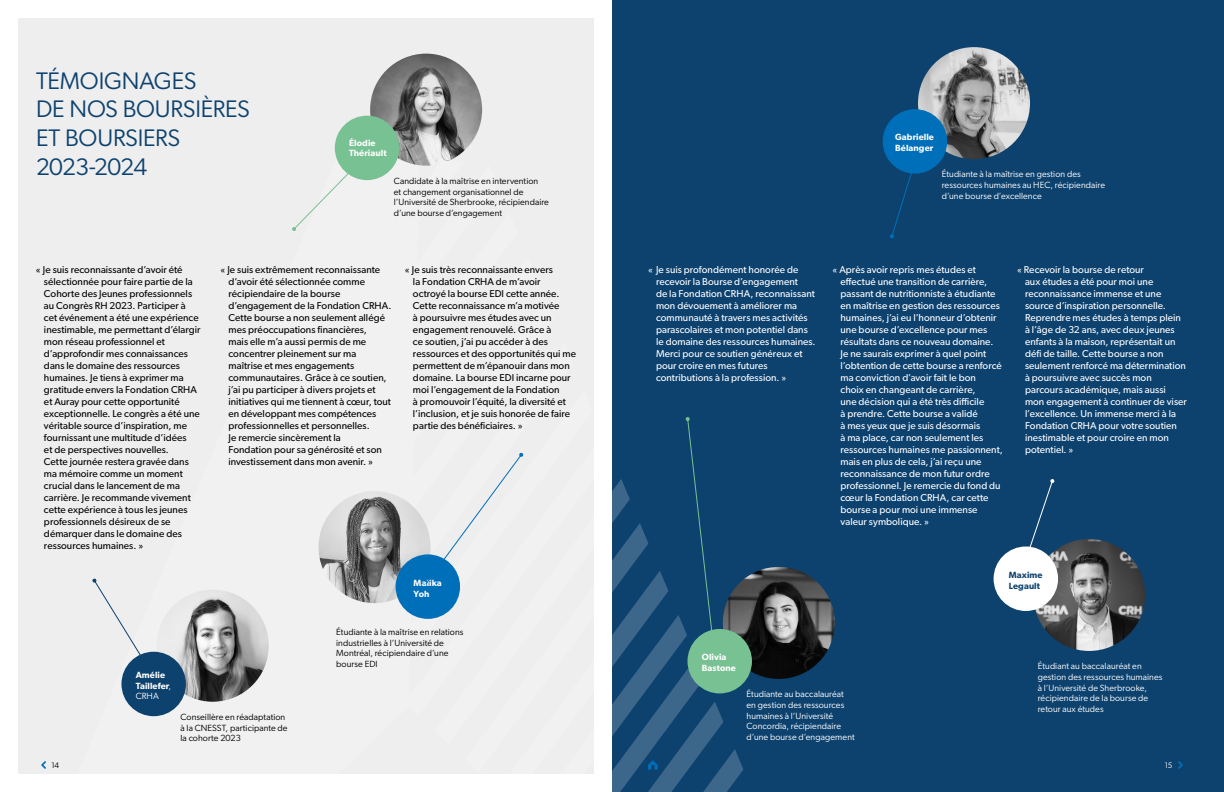
<style>
.page{position:relative;width:1224px;height:792px;background:#fff}
.page>*{position:absolute;margin:0;border:0;box-sizing:border-box;transform-origin:0 0}
.t1{font:24px/28.8px "Gibson";letter-spacing:-.01em;color:#0d426f}
.t2{font:10px/12px "Gibson";letter-spacing:.005em;color:#000}
.t3{font:10px/12px "Gibson";letter-spacing:.005em;color:#fff}
.t4{font:9px/10.8px "Gibson";letter-spacing:.01em;color:#fff}
.t5{font:9px/10.8px "Gibson";letter-spacing:.01em;color:#000}
.t6{font:600 9px/10.8px "Gibson";letter-spacing:.01em;color:#fff}
.t7{font:600 9px/10.8px "Gibson";letter-spacing:.015em;color:#0d426f}
.t8{font:8px "Gibson";color:#000}
.t9{font:8px "Gibson";color:#fff}
.s1{font-weight:400}
</style>
<div class="page">
<div style="left:18px;top:18px;width:576px;height:756px;background:#eee"></div>
<div style="left:612px;top:0;width:612px;height:792px;background:#0d426f"></div>
<img style="left:370px;top:54px;width:112px;height:112px;border-radius:56px">
<div style="left:335px;top:116px;width:64px;height:64px;background:#78c193;border-radius:50%"></div>
<img style="left:157px;top:590px;width:112px;height:112px;border-radius:56px">
<img style="left:319px;top:491px;width:112px;height:112px;border-radius:56px">
<div style="left:396px;top:554px;width:64px;height:65px;background:#006fb9;border-radius:50%"></div>
<img style="left:918px;top:47px;width:112px;height:112px;border-radius:56px">
<div style="left:883px;top:109px;width:64px;height:65px;background:#006fb9;border-radius:50%"></div>
<img style="left:723px;top:567px;width:112px;height:112px;border-radius:56px">
<div style="left:687px;top:629px;width:65px;height:64px;background:#78c193;border-radius:50%"></div>
<img style="left:1033px;top:539px;width:112px;height:112px;border-radius:56px">
<div style="left:994px;top:547px;width:64px;height:64px;background:#fff;border-radius:50%"></div>
<svg style="left:292px;top:167px;width:61px;height:64px"></svg>
<svg style="left:92px;top:578px;width:52px;height:82px"></svg>
<svg style="left:890px;top:165px;width:25px;height:73px"></svg>
<svg style="left:1024px;top:479px;width:31px;height:83px"></svg>
<svg style="left:1178px;top:761px;width:5px;height:8px"></svg>
<svg style="left:41px;top:761px;width:5px;height:8px"></svg>
<svg style="left:412px;top:161px;width:331px;height:631px"></svg>
<div style="left:121px;top:652px;width:65px;height:64px;background:#0d426f;border-radius:50%"></div>
<h1 class="t1" style="left:36px;top:66px;width:215px">TÉMOIGNAGES<br>DE NOS BOURSIÈRES<br>ET BOURSIERS<br>2023-2024</h1>
<p class="t6" style="left:349px;top:137px;width:39px">Élodie<br>Thériault</p>
<p class="t5" style="left:394px;top:175px;width:157px">Candidate à la maîtrise en intervention<br>et changement organisationnel de l’Université de Sherbrooke, récipiendaire d’une bourse d’engagement</p>
<p class="t2" style="left:44px;top:263px;width:158px;text-indent:-8px">« Je suis reconnaissante d’avoir été sélectionnée pour faire partie de la<br>Cohorte des Jeunes professionnels au Congrès RH 2023. Participer à cet événement a été une expérience inestimable, me permettant d’élargir mon réseau professionnel et d’approfondir mes connaissances dans le domaine des ressources humaines. Je tiens à exprimer ma gratitude envers la Fondation CRHA et Auray pour cette opportunité exceptionnelle. Le congrès a été une véritable source d’inspiration, me fournissant une multitude d’idées<br>et de perspectives nouvelles.<br>Cette journée restera gravée dans ma mémoire comme un moment crucial dans le lancement de ma carrière. Je recommande vivement cette expérience à tous les jeunes professionnels désireux de se démarquer dans le domaine des ressources humaines. »</p>
<p class="t2" style="left:228px;top:263px;width:165px;text-indent:-8px">« Je suis extrêmement reconnaissante d’avoir été sélectionnée comme récipiendaire de la bourse d’engagement de la Fondation CRHA.<br>Cette bourse a non seulement allégé mes préoccupations financières,<br>mais elle m’a aussi permis de me concentrer pleinement sur ma maîtrise et mes engagements communautaires. Grâce à ce soutien, j’ai pu participer à divers projets et initiatives qui me tiennent à cœur, tout en développant mes compétences professionnelles et personnelles.<br>Je remercie sincèrement la<br>Fondation pour sa générosité et son investissement dans mon avenir. »</p>
<p class="t2" style="left:413px;top:263px;width:165px;text-indent:-8px">« Je suis très reconnaissante envers<br>la Fondation CRHA de m’avoir<br>octroyé la bourse EDI cette année.<br>Cette reconnaissance m’a motivée<br>à poursuivre mes études avec un engagement renouvelé. Grâce à<br>ce soutien, j’ai pu accéder à des ressources et des opportunités qui me permettent de m’épanouir dans mon domaine. La bourse EDI incarne pour moi l’engagement de la Fondation<br>à promouvoir l’équité, la diversité et l’inclusion, et je suis honorée de faire partie des bénéficiaires. »</p>
<p class="t6" style="left:136px;top:669px;width:37px">Amélie<br>Taillefer<span class="s1">,<br>CRHA</span></p>
<p class="t5" style="left:181px;top:711px;width:109px">Conseillère en réadaptation à la CNESST, participante de la cohorte 2023</p>
<p class="t6" style="left:414px;top:577px;width:29px">Malika<br>Yoh</p>
<p class="t5" style="left:336px;top:626px;width:129px">Étudiante à la maîtrise en relations industrielles à l’Université de<br>Montréal, récipiendaire d’une bourse EDI</p>
<p class="t6" style="left:895px;top:131px;width:40px">Gabrielle<br>Bélanger</p>
<p class="t4" style="left:942px;top:169px;width:165px">Étudiante à la maîtrise en gestion des ressources humaines au HEC, récipiendaire d’une bourse d’excellence</p>
<p class="t3" style="left:656px;top:263px;width:161px;text-indent:-8px">« Je suis profondément honorée de recevoir la Bourse d’engagement<br>de la Fondation CRHA, reconnaissant mon dévouement à améliorer ma communauté à travers mes activités parascolaires et mon potentiel dans le domaine des ressources humaines.<br>Merci pour ce soutien généreux et pour croire en mes futures contributions à la profession. »</p>
<p class="t3" style="left:840px;top:263px;width:164px;text-indent:-8px">« Après avoir repris mes études et effectué une transition de carrière, passant de nutritionniste à étudiante en maîtrise en gestion des ressources humaines, j’ai eu l’honneur d’obtenir une bourse d’excellence pour mes résultats dans ce nouveau domaine.<br>Je ne saurais exprimer à quel point l’obtention de cette bourse a renforcé ma conviction d’avoir fait le bon<br>choix en changeant de carrière,<br>une décision qui a été très difficile<br>à prendre. Cette bourse a validé<br>à mes yeux que je suis désormais<br>à ma place, car non seulement les ressources humaines me passionnent, mais en plus de cela, j’ai reçu une reconnaissance de mon futur ordre professionnel. Je remercie du fond du cœur la Fondation CRHA, car cette bourse a pour moi une immense valeur symbolique. »</p>
<p class="t3" style="left:1025px;top:263px;width:163px;text-indent:-8px">« Recevoir la bourse de retour<br>aux études a été pour moi une reconnaissance immense et une source d’inspiration personnelle.<br>Reprendre mes études à temps plein à l’âge de 32 ans, avec deux jeunes enfants à la maison, représentait un défi de taille. Cette bourse a non seulement renforcé ma détermination à poursuivre avec succès mon parcours académique, mais aussi mon engagement à continuer de viser l’excellence. Un immense merci à la<br>Fondation CRHA pour votre soutien inestimable et pour croire en mon potentiel. »</p>
<p class="t6" style="left:702px;top:652px;width:36px">Olivia<br>Bastone</p>
<p class="t4" style="left:747px;top:688px;width:110px">Étudiante au baccalauréat en gestion des ressources humaines à l’Université<br>Concordia, récipiendaire d’une bourse d’engagement</p>
<p class="t7" style="left:1009px;top:569px;width:35px">Maxime<br>Legault</p>
<p class="t4" style="left:1038px;top:660px;width:126px">Étudiant au baccalauréat en gestion des ressources humaines à l’Université de Sherbrooke, récipiendaire de la bourse de retour aux études</p>
<p class="t8" style="left:52px;top:760px;width:9px">14</p>
<p class="t9" style="left:1165px;top:760px;width:9px">15</p>
</div>
